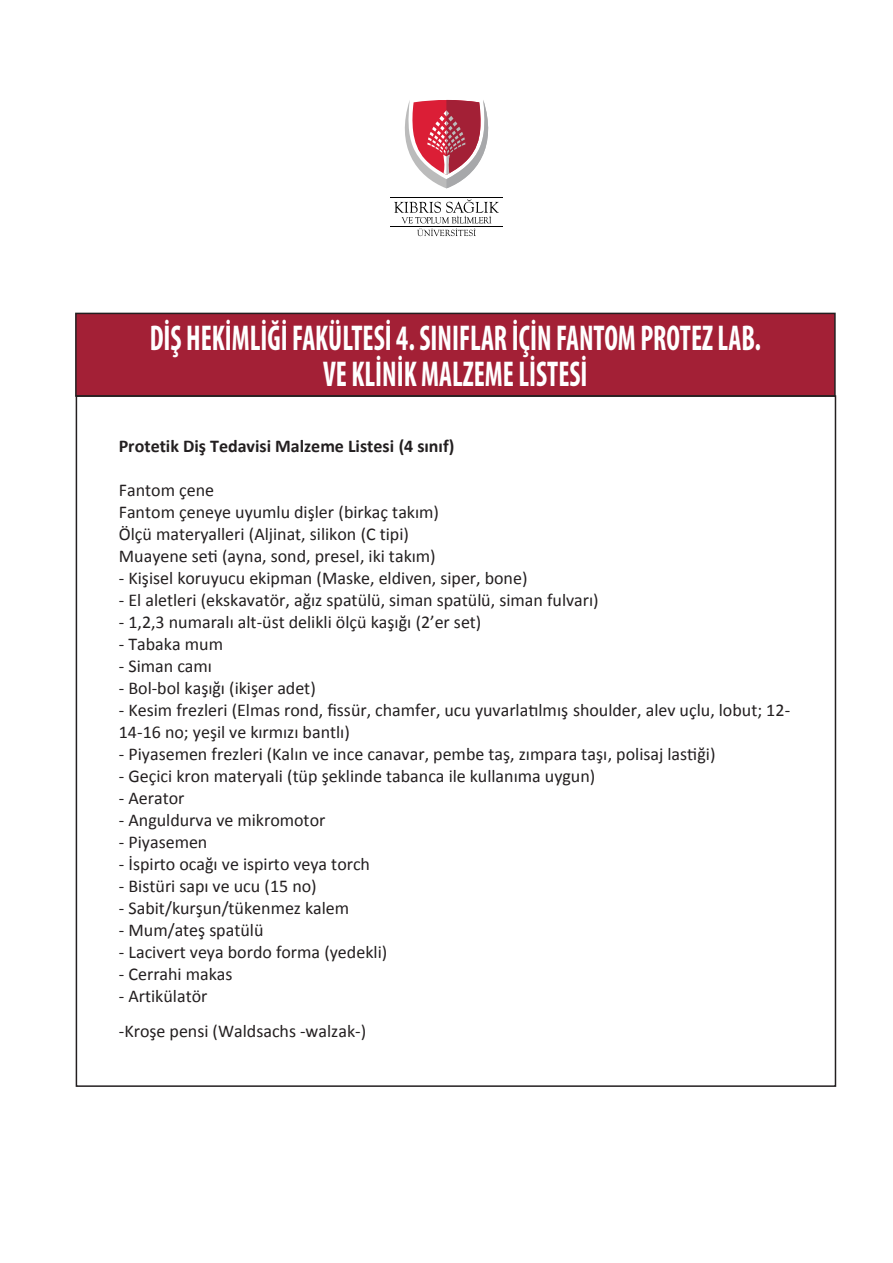
<style>
.page{position:relative;width:893px;height:1263px;background:#fff}
.page>*{position:absolute;margin:0;border:0;box-sizing:border-box;transform-origin:0 0}
.t1{font:700 condensed 36px/36px "Myriad Pro";color:#fff;text-align:center;scale:.78 1}
.t2{font:18px/21.9px "Calibri";color:#231f20}
.t3{font:700 18px "Calibri";color:#231f20}
</style>
<div class="page">
<div style="left:75px;top:313px;width:761px;height:84px;background:#a32036;border:2px solid #231f20"></div>
<hr style="left:390px;top:198px;width:113px;height:1px;background:#010101">
<hr style="left:390px;top:226px;width:113px;height:1px;background:#010101">
<svg style="left:404px;top:99px;width:85px;height:89px"></svg>
<svg style="left:394px;top:199px;width:105px;height:37px"></svg>
<h1 class="t1" style="left:150px;top:321px;width:785px">DİŞ HEKİMLİĞİ FAKÜLTESİ 4. SINIFLAR İÇİN FANTOM PROTEZ LAB.<br>VE KLİNİK MALZEME LİSTESİ</h1>
<p class="t3" style="left:119px;top:435px;width:337px">Protetik Diş Tedavisi Malzeme Listesi (4 sınıf)</p>
<p class="t2" style="left:119px;top:478px;width:322px">Fantom çene<br>Fantom çeneye uyumlu dişler (birkaç takım)<br>Ölçü materyalleri (Aljinat, silikon (C tipi)<br>Muayene seti (ayna, sond, presel, iki takım)</p>
<p class="t2" style="left:119px;top:566px;width:410px">- Kişisel koruyucu ekipman (Maske, eldiven, siper, bone)</p>
<p class="t2" style="left:119px;top:588px;width:481px">- El aletleri (ekskavatör, ağız spatülü, siman spatülü, siman fulvarı)</p>
<p class="t2" style="left:119px;top:610px;width:364px">- 1,2,3 numaralı alt-üst delikli ölçü kaşığı (2’er set)</p>
<p class="t2" style="left:119px;top:632px;width:106px">- Tabaka mum</p>
<p class="t2" style="left:119px;top:654px;width:95px">- Siman camı</p>
<p class="t2" style="left:119px;top:676px;width:199px">- Bol-bol kaşığı (ikişer adet)</p>
<p class="t2" style="left:119px;top:698px;width:673px">- Kesim frezleri (Elmas rond, fissür, chamfer, ucu yuvarlatılmış shoulder, alev uçlu, lobut; 12-<br>14-16 no; yeşil ve kırmızı bantlı)</p>
<p class="t2" style="left:119px;top:742px;width:598px">- Piyasemen frezleri (Kalın ve ince canavar, pembe taş, zımpara taşı, polisaj lastiği)</p>
<p class="t2" style="left:119px;top:764px;width:478px">- Geçici kron materyali (tüp şeklinde tabanca ile kullanıma uygun)</p>
<p class="t2" style="left:119px;top:786px;width:67px">- Aerator</p>
<p class="t2" style="left:119px;top:808px;width:208px">- Anguldurva ve mikromotor</p>
<p class="t2" style="left:119px;top:830px;width:90px">- Piyasemen</p>
<p class="t2" style="left:119px;top:852px;width:253px">- İspirto ocağı ve ispirto veya torch</p>
<p class="t2" style="left:119px;top:874px;width:199px">- Bistüri sapı ve ucu (15 no)</p>
<p class="t2" style="left:119px;top:896px;width:232px">- Sabit/kurşun/tükenmez kalem</p>
<p class="t2" style="left:119px;top:918px;width:146px">- Mum/ateş spatülü</p>
<p class="t2" style="left:119px;top:940px;width:270px">- Lacivert veya bordo forma (yedekli)</p>
<p class="t2" style="left:119px;top:962px;width:115px">- Cerrahi makas</p>
<p class="t2" style="left:119px;top:977px;width:249px;line-height:35.7px">- Artikülatör<br>-Kroşe pensi (Waldsachs -walzak-)</p>
</div>
